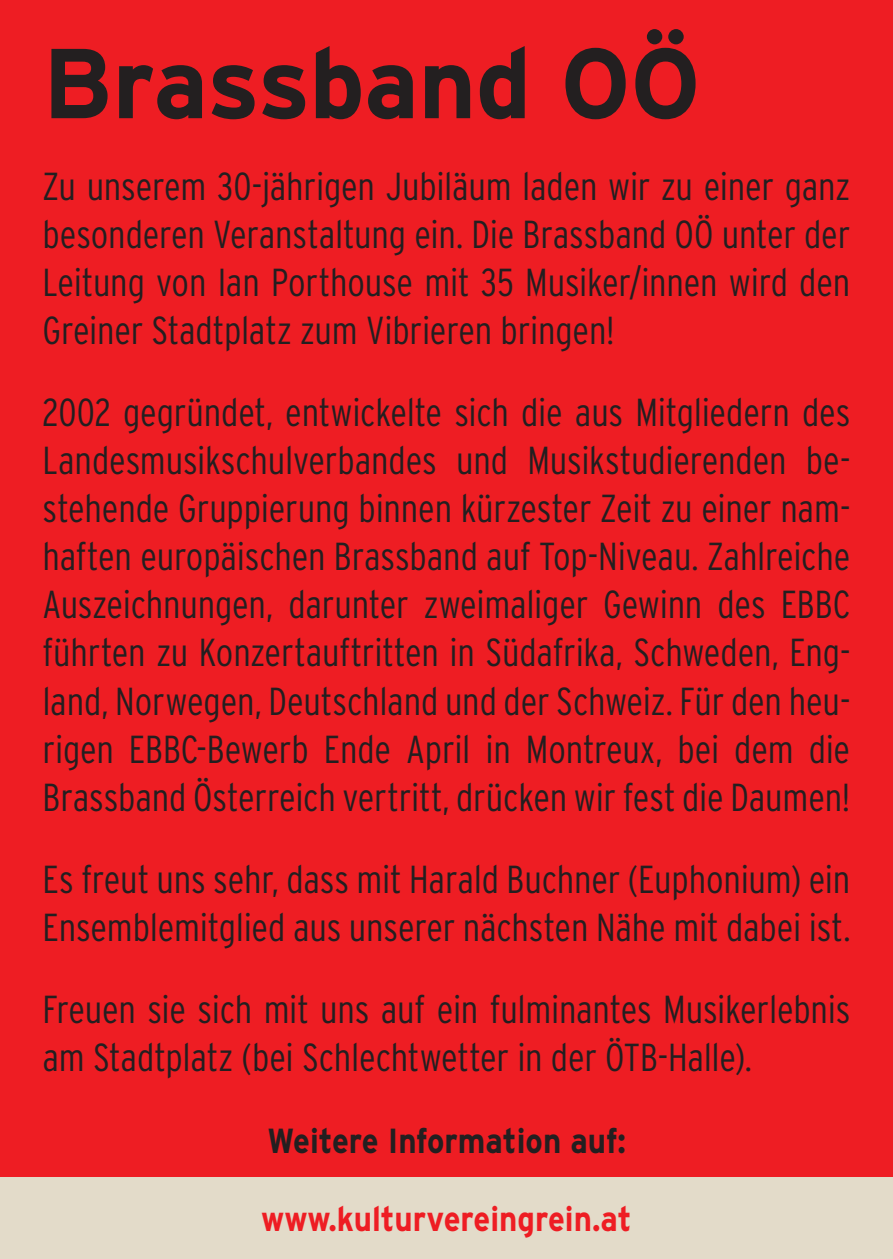
<style>
.page{position:relative;width:893px;height:1259px;background:#ee1d23}
.page>*{position:absolute;margin:0;border:0;box-sizing:border-box;transform-origin:0 0}
.t1{font:700 99px "Interstate";letter-spacing:-.01em;color:#231f20}
.t2{font:300 condensed 39px/48px "Interstate";letter-spacing:-.005em;color:#231f20;text-align:justify}
.t3{font:700 34.8px "Interstate";color:#ee1d23;scale:.9 1}
.t4{font:700 34.8px "Interstate";color:#231f20;scale:.9 1}
</style>
<div class="page">
<div style="left:0;top:1177px;width:893px;height:82px;background:#e3dbc9"></div>
<h1 class="t1" style="left:43px;top:28px;width:660px">Brassband OÖ</h1>
<p class="t2" style="left:43px;top:162px;width:809px">Zu unserem 30-jährigen Jubiläum laden wir zu einer ganz besonderen Veranstaltung ein. Die Brassband OÖ unter der Leitung von Ian Porthouse mit 35 Musiker/innen wird den Greiner Stadtplatz zum Vibrieren bringen!</p>
<p class="t2" style="left:43px;top:388px;width:809px">2002 gegründet, entwickelte sich die aus Mitgliedern des Landesmusikschulverbandes und Musikstudierenden be&shy;stehende Gruppierung binnen kürzester Zeit zu einer nam&shy;haften europäischen Brassband auf Top-Niveau. Zahlreiche Auszeichnungen, darunter zweimaliger Gewinn des EBBC führten zu Konzertauftritten in Südafrika, Schweden, Eng&shy;land, Norwegen, Deutschland und der Schweiz. Für den heu&shy;rigen EBBC-Bewerb Ende April in Montreux, bei dem die Brassband Österreich vertritt, drücken wir fest die Daumen!</p>
<p class="t2" style="left:43px;top:854px;width:809px">Es freut uns sehr, dass mit Harald Buchner (Euphonium) ein<br>Ensemblemitglied aus unserer nächsten Nähe mit dabei ist.</p>
<p class="t2" style="left:43px;top:984px;width:809px">Freuen sie sich mit uns auf ein fulminantes Musikerlebnis am Stadtplatz (bei Schlechtwetter in der ÖTB-Halle).</p>
<p class="t4" style="left:267px;top:1121px;width:400px">Weitere Information auf:</p>
<p class="t3" style="left:261px;top:1199px;width:413px">www.kulturvereingrein.at</p>
</div>
